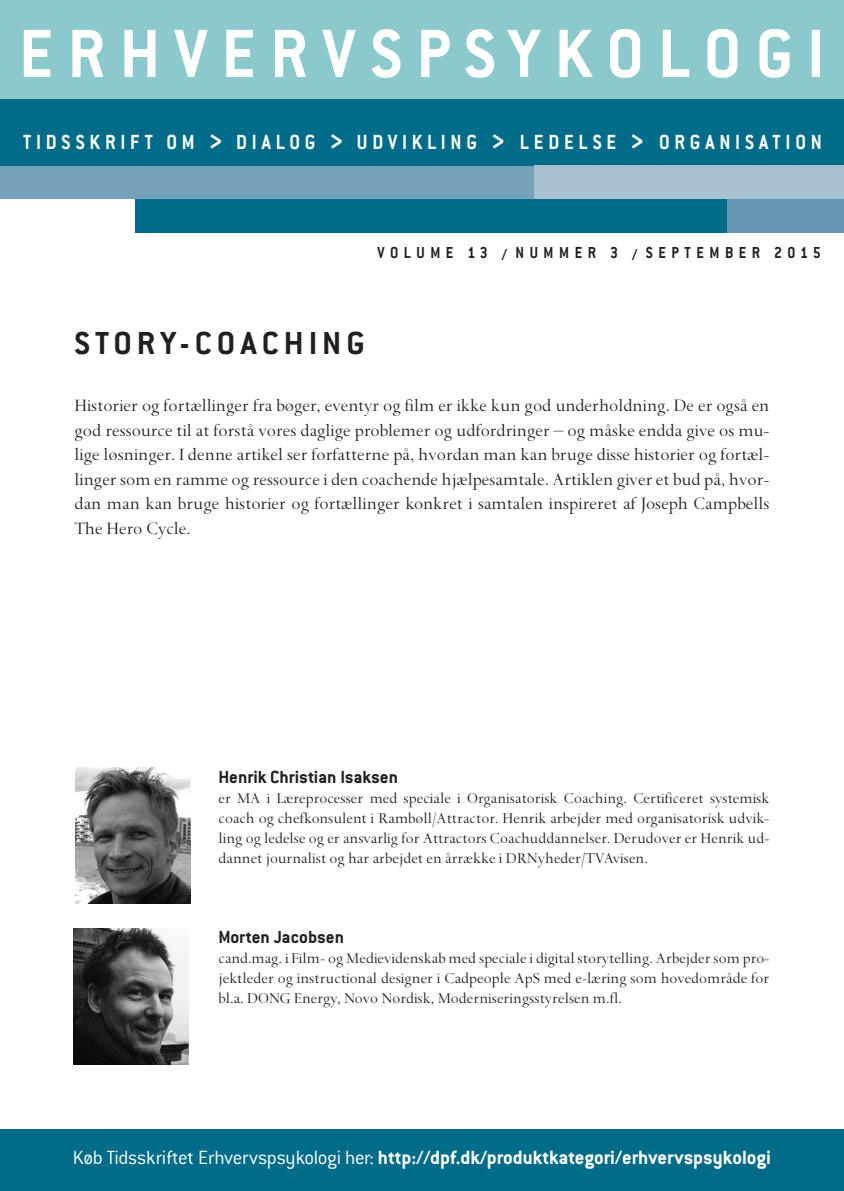
<style>
.page{position:relative;width:844px;height:1191px;background:#fff}
.page>*{position:absolute;margin:0;border:0;box-sizing:border-box;transform-origin:0 0}
.t1{font:700 74.9px "Conduit ITC";letter-spacing:.205em;color:#fff;scale:.95 1}
.t2{font:700 35px "Conduit ITC";letter-spacing:.15em;color:#231f20}
.t3{font:700 22.4px "Conduit ITC";letter-spacing:.24em;color:#fff;scale:.9 1}
.t4{font:700 21px "Conduit ITC";color:#fff}
.t5{font:19.25px/24.5px "Spectrum";color:#231f20;text-align:justify}
.t6{font:700 19.25px "Conduit ITC";color:#231f20}
.t7{font:700 17.5px "Conduit ITC";letter-spacing:.35em;color:#231f20;scale:.9 1}
.t8{font:16.62px/19.9px "Spectrum";color:#231f20;text-align:justify}
.s1{font-size:31.15px}
.s2{font-weight:300}
</style>
<div class="page">
<div style="left:0;top:1129px;width:843px;height:62px;background:#006c8a"></div>
<div style="left:0;top:0;width:843px;height:124px;background:#8bc9cd"></div>
<div style="left:0;top:166px;width:652px;height:33px;background:#75a2b8"></div>
<div style="left:0;top:99px;width:843px;height:67px;background:#006c8a"></div>
<div style="left:534px;top:166px;width:309px;height:33px;background:#a7c1d1"></div>
<div style="left:614px;top:199px;width:229px;height:33px;background:#6797b5"></div>
<div style="left:136px;top:199px;width:591px;height:33px;background:#006c8a"></div>
<img style="left:75px;top:767px;width:115px;height:136px">
<img style="left:73px;top:928px;width:116px;height:136px">
<h1 class="t1" style="left:19px;top:10px;width:849px">ERHVERVSPSYKOLOGI</h1>
<h3 class="t3" style="left:23px;top:129px;width:888px">TIDSSKRIFT OM <span class="s1">&gt;</span> DIALOG <span class="s1">&gt;</span> UDVIKLING <span class="s1">&gt;</span> LEDELSE <span class="s1">&gt;</span> ORGANISATION</h3>
<p class="t7" style="left:377px;top:242px;width:494px">VOLUME 13 / NUMMER 3 / SEPTEMBER 2015</p>
<h2 class="t2" style="left:74px;top:323px;width:292px">STORY-COACHING</h2>
<p class="t5" style="left:74px;top:393px;width:696px">Historier og fortællinger fra bøger, eventyr og film er ikke kun god underholdning. De er også en god ressource til at forstå vores daglige problemer og udfordringer – og måske endda give os mu&shy;lige løsninger. I denne artikel ser forfatterne på, hvordan man kan bruge disse historier og fortæl&shy;linger som en ramme og ressource i den coachende hjælpesamtale. Artiklen giver et bud på, hvor&shy;dan man kan bruge historier og fortællinger konkret i samtalen inspireret af Joseph Campbells The Hero Cycle.</p>
<p class="t6" style="left:218px;top:765px;width:181px">Henrik Christian Isaksen</p>
<p class="t8" style="left:218px;top:788px;width:552px">er MA i Læreprocesser med speciale i Organisatorisk Coaching. Certificeret systemisk coach og chefkonsulent i Rambøll/Attractor. Henrik arbejder med organisatorisk udvik&shy;ling og ledelse og er ansvarlig for Attractors Coachuddannelser. Derudover er Henrik ud&shy;dannet journalist og har arbejdet en årrække i DRNyheder/TVAvisen.</p>
<p class="t6" style="left:218px;top:925px;width:127px">Morten Jacobsen</p>
<p class="t8" style="left:218px;top:948px;width:552px">cand.mag. i Film- og Medievidenskab med speciale i digital storytelling. Arbejder som pro&shy;jektleder og instructional designer i Cadpeople ApS med e-læring som hovedområde for bl.a. DONG Energy, Novo Nordisk, Moderniseringsstyrelsen m.fl.</p>
<p class="t4" style="left:73px;top:1144px;width:699px"><span class="s2">Køb Tidsskriftet Erhvervspsykologi her:</span> http://dpf.dk/produktkategori/erhvervspsykologi</p>
</div>
